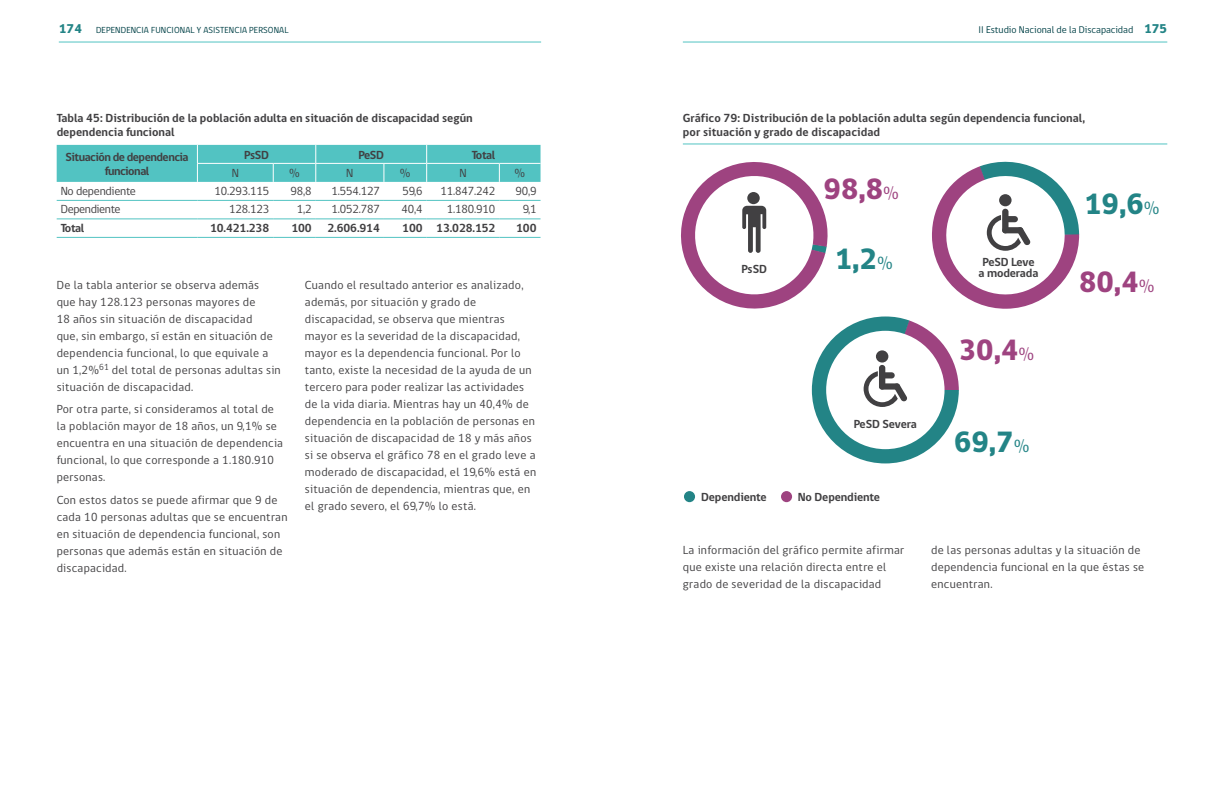
<style>
.page{position:relative;width:1224px;height:792px;background:#fff}
.page>*{position:absolute;margin:0;border:0;box-sizing:border-box;transform-origin:0 0}
.t1{font:800 30px "gob CL";color:#9e4380}
.t2{font:800 30px "gob CL";color:#238486}
.t3{font:800 13px "gob CL";color:#238486}
.t4{font:12px/17px "gob CL";letter-spacing:.025em;color:#414042}
.t5{font:700 12px/14px "gob CL";color:#414042}
.t6{font:700 12px/14.4px "gob CL";letter-spacing:-.04em;color:#414042;text-align:center}
.t7{font:12px "gob CL";letter-spacing:-.02em;color:#414042}
.t8{font:12px "gob CL";letter-spacing:-.03em;color:#414042}
.t9{font:10px "gob CL";color:#004147}
.t10{font:9px "gob CL";letter-spacing:.01em;color:#004147}
.s1{font-weight:800;font-size:13px;color:#238486}
.s2{font-weight:400;font-size:18px}
</style>
<div class="page">
<hr style="left:683px;top:42px;width:484px;height:1px;background:#52c3c2">
<hr style="left:59px;top:42px;width:482px;height:1px;background:#52c3c2">
<svg style="left:57px;top:145px;width:484px;height:37px;background:#57c4c3"></svg>
<hr style="left:57px;top:200px;width:140px;height:1px;background:#52c3c2">
<hr style="left:197px;top:200px;width:76px;height:1px;background:#52c3c2">
<hr style="left:273px;top:200px;width:43px;height:1px;background:#52c3c2">
<hr style="left:316px;top:200px;width:68px;height:1px;background:#52c3c2">
<hr style="left:384px;top:200px;width:43px;height:1px;background:#52c3c2">
<hr style="left:427px;top:200px;width:72px;height:1px;background:#52c3c2">
<hr style="left:499px;top:200px;width:42px;height:1px;background:#52c3c2">
<hr style="left:57px;top:219px;width:140px;height:1px;background:#52c3c2">
<hr style="left:197px;top:219px;width:76px;height:1px;background:#52c3c2">
<hr style="left:273px;top:219px;width:43px;height:1px;background:#52c3c2">
<hr style="left:316px;top:219px;width:68px;height:1px;background:#52c3c2">
<hr style="left:384px;top:219px;width:43px;height:1px;background:#52c3c2">
<hr style="left:427px;top:219px;width:72px;height:1px;background:#52c3c2">
<hr style="left:499px;top:219px;width:42px;height:1px;background:#52c3c2">
<hr style="left:57px;top:237px;width:140px;height:1px;background:#52c3c2">
<hr style="left:197px;top:237px;width:76px;height:1px;background:#52c3c2">
<hr style="left:273px;top:237px;width:43px;height:1px;background:#52c3c2">
<hr style="left:316px;top:237px;width:68px;height:1px;background:#52c3c2">
<hr style="left:384px;top:237px;width:43px;height:1px;background:#52c3c2">
<hr style="left:427px;top:237px;width:72px;height:1px;background:#52c3c2">
<hr style="left:499px;top:237px;width:42px;height:1px;background:#52c3c2">
<hr style="left:683px;top:144px;width:484px;height:1px;background:#52c3c2">
<div style="left:684px;top:491px;width:11px;height:11px;background:#238486;border-radius:50%"></div>
<div style="left:781px;top:491px;width:11px;height:11px;background:#9e4380;border-radius:50%"></div>
<svg style="left:681px;top:161px;width:399px;height:302px"></svg>
<p class="t3" style="left:59px;top:20px;width:25px">174</p>
<p class="t10" style="left:96px;top:24px;width:194px">DEPENDENCIA FUNCIONAL Y ASISTENCIA PERSONAL</p>
<p class="t9" style="left:979px;top:23px;width:190px">II Estudio Nacional de la Discapacidad <span class="s1">175</span></p>
<p class="t5" style="left:57px;top:112px;width:418px">Tabla 45: Distribución de la población adulta en situación de discapacidad según dependencia funcional</p>
<p class="t6" style="left:65px;top:150px;width:125px">Situación de dependencia funcional</p>
<p class="t5" style="left:244px;top:148px;width:26px">PsSD</p>
<p class="t5" style="left:358px;top:148px;width:27px">PeSD</p>
<p class="t5" style="left:472px;top:148px;width:25px">Total</p>
<p class="t4" style="left:232px;top:165px;width:9px">N</p>
<p class="t4" style="left:289px;top:165px;width:12px">%</p>
<p class="t4" style="left:346px;top:165px;width:9px">N</p>
<p class="t4" style="left:400px;top:165px;width:12px">%</p>
<p class="t4" style="left:459px;top:165px;width:9px">N</p>
<p class="t4" style="left:515px;top:165px;width:12px">%</p>
<p class="t7" style="left:61px;top:183px;width:77px">No dependiente</p>
<p class="t4" style="left:215px;top:183px;width:56px">10.293.115</p>
<p class="t4" style="left:291px;top:183px;width:23px">98,8</p>
<p class="t4" style="left:332px;top:183px;width:50px">1.554.127</p>
<p class="t4" style="left:403px;top:183px;width:22px">59,6</p>
<p class="t4" style="left:441px;top:183px;width:56px">11.847.242</p>
<p class="t4" style="left:515px;top:183px;width:23px">90,9</p>
<p class="t8" style="left:61px;top:201px;width:61px">Dependiente</p>
<p class="t4" style="left:229px;top:201px;width:42px">128.123</p>
<p class="t4" style="left:297px;top:201px;width:16px">1,2</p>
<p class="t4" style="left:332px;top:201px;width:50px">1.052.787</p>
<p class="t4" style="left:402px;top:201px;width:23px">40,4</p>
<p class="t4" style="left:447px;top:201px;width:50px">1.180.910</p>
<p class="t4" style="left:523px;top:201px;width:15px">9,1</p>
<p class="t5" style="left:61px;top:221px;width:25px">Total</p>
<p class="t5" style="left:210px;top:221px;width:61px">10.421.238</p>
<p class="t5" style="left:291px;top:221px;width:22px">100</p>
<p class="t5" style="left:328px;top:221px;width:54px">2.606.914</p>
<p class="t5" style="left:402px;top:221px;width:95px">100 13.028.152</p>
<p class="t5" style="left:516px;top:221px;width:22px">100</p>
<p class="t4" style="left:57px;top:276px;width:226px">De la tabla anterior se observa además que hay 128.123 personas mayores de<br>18 años sin situación de discapacidad<br>que, sin embargo, sí están en situación de dependencia funcional, lo que equivale a un 1,2%<sup>61</sup> del total de personas adultas sin situación de discapacidad.</p>
<p class="t4" style="left:57px;top:401px;width:228px">Por otra parte, si consideramos al total de la población mayor de 18 años, un 9,1% se encuentra en una situación de dependencia funcional, lo que corresponde a 1.180.910 personas.</p>
<p class="t4" style="left:57px;top:492px;width:232px">Con estos datos se puede afirmar que 9 de cada 10 personas adultas que se encuentran en situación de dependencia funcional, son personas que además están en situación de discapacidad.</p>
<p class="t4" style="left:305px;top:276px;width:233px">Cuando el resultado anterior es analizado, además, por situación y grado de discapacidad, se observa que mientras mayor es la severidad de la discapacidad, mayor es la dependencia funcional. Por lo tanto, existe la necesidad de la ayuda de un tercero para poder realizar las actividades de la vida diaria. Mientras hay un 40,4% de dependencia en la población de personas en situación de discapacidad de 18 y más años si se observa el gráfico 78 en el grado leve a moderado de discapacidad, el 19,6% está en situación de dependencia, mientras que, en el grado severo, el 69,7% lo está.</p>
<p class="t5" style="left:683px;top:112px;width:404px">Gráfico 79: Distribución de la población adulta según dependencia funcional, por situación y grado de discapacidad</p>
<h1 class="t1" style="left:824px;top:168px;width:77px">98,8<span class="s2">%</span></h1>
<h1 class="t2" style="left:1084px;top:184px;width:77px">19,6<span class="s2">%</span></h1>
<p class="t5" style="left:742px;top:263px;width:27px">PsSD</p>
<h1 class="t2" style="left:835px;top:238px;width:60px">1,2<span class="s2">%</span></h1>
<p class="t5" style="left:854px;top:418px;width:65px">PeSD Severa</p>
<p class="t5" style="left:701px;top:490px;width:67px">Dependiente</p>
<p class="t5" style="left:798px;top:490px;width:84px">No Dependiente</p>
<p class="t5" style="left:979px;top:257px;width:61px;line-height:11px;text-align:center">PeSD Leve a moderada</p>
<h1 class="t1" style="left:959px;top:330px;width:77px">30,4<span class="s2">%</span></h1>
<h1 class="t2" style="left:954px;top:421px;width:77px">69,7<span class="s2">%</span></h1>
<h1 class="t1" style="left:1079px;top:262px;width:77px">80,4<span class="s2">%</span></h1>
<p class="t4" style="left:683px;top:541px;width:223px">La información del gráfico permite afirmar que existe una relación directa entre el grado de severidad de la discapacidad</p>
<p class="t4" style="left:931px;top:541px;width:215px">de las personas adultas y la situación de dependencia funcional en la que éstas se encuentran.</p>
</div>
